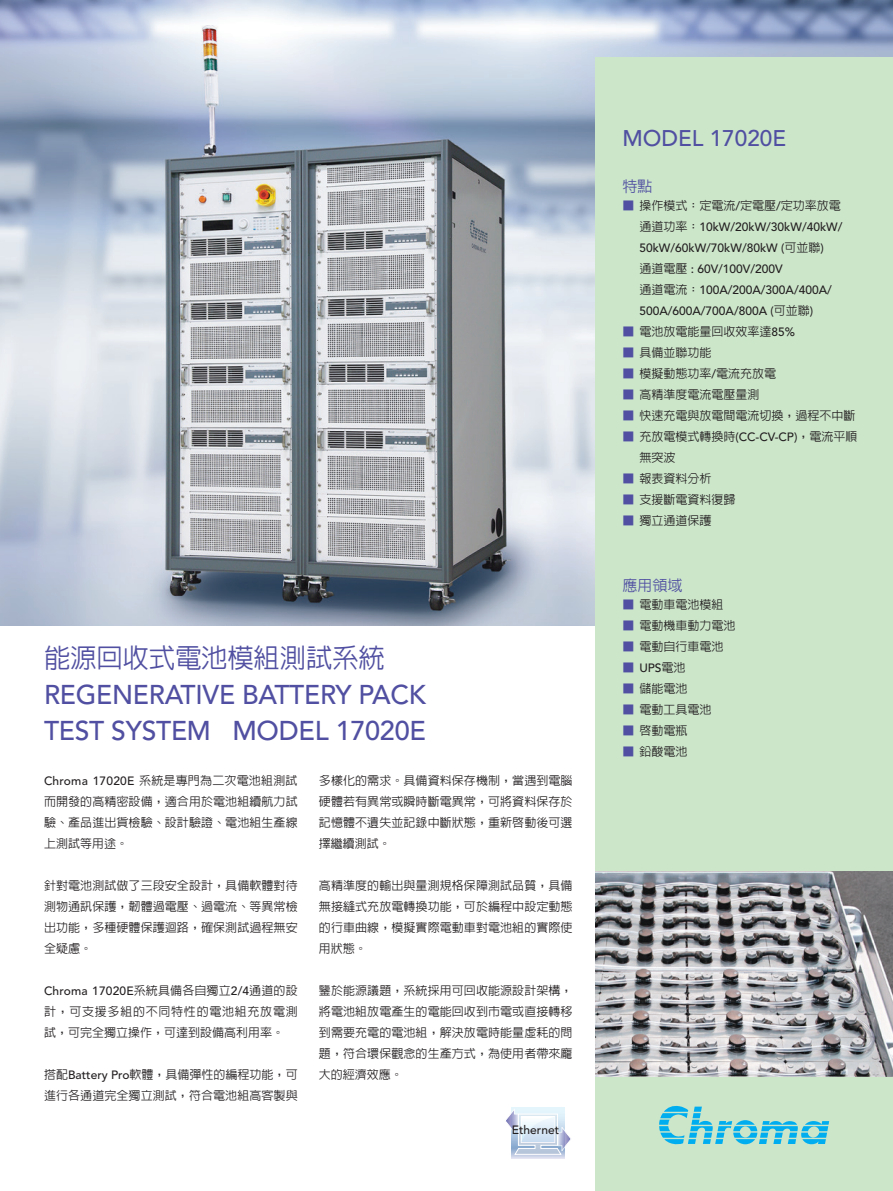
<style>
.page{position:relative;width:893px;height:1191px;background:#fff}
.page>*{position:absolute;margin:0;border:0;box-sizing:border-box;transform-origin:0 0}
.正常{font:500 27px "Avenir";letter-spacing:-.01em;color:#504fa1}
.正常-2{font:500 27px "AR Hei B5";letter-spacing:-.01em;color:#504fa1}
.正常-3{font:500 22.5px "Avenir";color:#504fa1}
.正常-4{font:500 15px "AR Hei B5";color:#504fa1}
.正常-5{font:500 12px/21px "AR Hei B5";letter-spacing:.005em;color:#231f20;text-align:justify}
.正常-6{font:500 12px "Avenir";color:#231f20}
.s1{font-family:"Avenir"}
.s2{color:#504fa1}
.s3{font-family:"AR Hei B5"}
.s4{font-family:"AR Hei B5";color:#504fa1}
</style>
<div class="page">
<img style="left:0;top:0;width:893px;height:625px">
<div style="left:595px;top:57px;width:298px;height:1134px;background:#cce6ca"></div>
<svg style="left:659px;top:1105px;width:170px;height:39px"></svg>
<img style="left:595px;top:872px;width:298px;height:204px">
<div style="left:511px;top:1107px;width:54px;height:51px;background:#cbd2e7"></div>
<svg style="left:506px;top:1108px;width:65px;height:47px"></svg>
<p class="正常-2" style="left:44px;top:644px;width:342px">能源回收式電池模組測試系統</p>
<p class="正常" style="left:44px;top:679px;width:383px">REGENERATIVE BATTERY PACK</p>
<p class="正常" style="left:44px;top:715px;width:383px">TEST SYSTEM MODEL 17020E</p>
<p class="正常-5" style="left:44px;top:769px;width:255px"><span class="s1">Chroma 17020E</span> 系統是專門為二次電池組測試而開發的高精密設備，適合用於電池組續航力試驗、產品進出貨檢驗、設計驗證、電池組生產線上測試等用途。</p>
<p class="正常-5" style="left:44px;top:874px;width:255px">針對電池測試做了三段安全設計，具備軟體對待測物通訊保護，韌體過電壓、過電流、等異常檢出功能，多種硬體保護迴路，確保測試過程無安全疑慮。</p>
<p class="正常-5" style="left:44px;top:979px;width:255px"><span class="s1">Chroma 17020E</span>系統具備各自獨立<span class="s1">2/4</span>通道的設計，可支援多組的不同特性的電池組充放電測試，可完全獨立操作，可達到設備高利用率。</p>
<p class="正常-5" style="left:44px;top:1063px;width:255px">搭配<span class="s1">Battery Pro</span>軟體，具備彈性的編程功能，可進行各通道完全獨立測試，符合電池組高客製與</p>
<p class="正常-5" style="left:319px;top:769px;width:255px">多樣化的需求。具備資料保存機制，當遇到電腦硬體若有異常或瞬時斷電異常，可將資料保存於記憶體不遺失並記錄中斷狀態，重新啟動後可選擇繼續測試。</p>
<p class="正常-5" style="left:319px;top:874px;width:255px">高精準度的輸出與量測規格保障測試品質，具備無接縫式充放電轉換功能，可於編程中設定動態的行車曲線，模擬實際電動車對電池組的實際使用狀態。</p>
<p class="正常-5" style="left:319px;top:979px;width:255px">鑒於能源議題，系統採用可回收能源設計架構，將電池組放電產生的電能回收到市電或直接轉移到需要充電的電池組，解決放電時能量虛耗的問題，符合環保觀念的生產方式，為使用者帶來龐大的經濟效應。</p>
<p class="正常-6" style="left:512px;top:1122px;width:49px">Ethernet</p>
<p class="正常-3" style="left:622px;top:125px;width:165px">MODEL 17020E</p>
<p class="正常-4" style="left:622px;top:179px;width:31px">特點</p>
<p class="正常-5" style="left:622px;top:195px;width:220px"><span class="s2">■</span> 操作模式：定電流<span class="s1">/</span>定電壓<span class="s1">/</span>定功率放電</p>
<p class="正常-6" style="left:639px;top:220px;width:205px"><span class="s3">通道功率：</span>10kW/20kW/30kW/40kW/</p>
<p class="正常-6" style="left:639px;top:241px;width:186px">50kW/60kW/70kW/80kW (<span class="s3">可並聯</span>)</p>
<p class="正常-6" style="left:639px;top:262px;width:145px"><span class="s3">通道電壓</span> : 60V/100V/200V</p>
<p class="正常-6" style="left:639px;top:283px;width:194px"><span class="s3">通道電流：</span>100A/200A/300A/400A/</p>
<p class="正常-6" style="left:639px;top:304px;width:175px">500A/600A/700A/800A (<span class="s3">可並聯</span>)</p>
<p class="正常-5" style="left:622px;top:321px;width:174px"><span class="s2">■</span> 電池放電能量回收效率達<span class="s1">85%</span></p>
<p class="正常-5" style="left:622px;top:342px;width:91px"><span class="s2">■</span> 具備並聯功能</p>
<p class="正常-5" style="left:622px;top:363px;width:155px"><span class="s2">■</span> 模擬動態功率<span class="s1">/</span>電流充放電</p>
<p class="正常-5" style="left:622px;top:384px;width:139px"><span class="s2">■</span> 高精準度電流電壓量測</p>
<p class="正常-5" style="left:622px;top:405px;width:235px"><span class="s2">■</span> 快速充電與放電間電流切換，過程不中斷</p>
<p class="正常-5" style="left:622px;top:426px;width:237px"><span class="s2">■</span> 充放電模式轉換時<span class="s1">(CC-CV-CP)</span>，電流平順</p>
<p class="正常-5" style="left:639px;top:447px;width:37px">無突波</p>
<p class="正常-5" style="left:622px;top:468px;width:91px"><span class="s2">■</span> 報表資料分析</p>
<p class="正常-5" style="left:622px;top:489px;width:115px"><span class="s2">■</span> 支援斷電資料復歸</p>
<p class="正常-5" style="left:622px;top:510px;width:91px"><span class="s2">■</span> 獨立通道保護</p>
<p class="正常-4" style="left:622px;top:578px;width:61px">應用領域</p>
<p class="正常-5" style="left:622px;top:594px;width:103px"><span class="s2">■</span> 電動車電池模組</p>
<p class="正常-5" style="left:622px;top:615px;width:115px"><span class="s2">■</span> 電動機車動力電池</p>
<p class="正常-5" style="left:622px;top:636px;width:103px"><span class="s2">■</span> 電動自行車電池</p>
<p class="正常-6" style="left:622px;top:661px;width:65px"><span class="s4">■</span> UPS<span class="s3">電池</span></p>
<p class="正常-5" style="left:622px;top:678px;width:67px"><span class="s2">■</span> 儲能電池</p>
<p class="正常-5" style="left:622px;top:699px;width:91px"><span class="s2">■</span> 電動工具電池</p>
<p class="正常-5" style="left:622px;top:720px;width:67px"><span class="s2">■</span> 啟動電瓶</p>
<p class="正常-5" style="left:622px;top:741px;width:67px"><span class="s2">■</span> 鉛酸電池</p>
</div>
